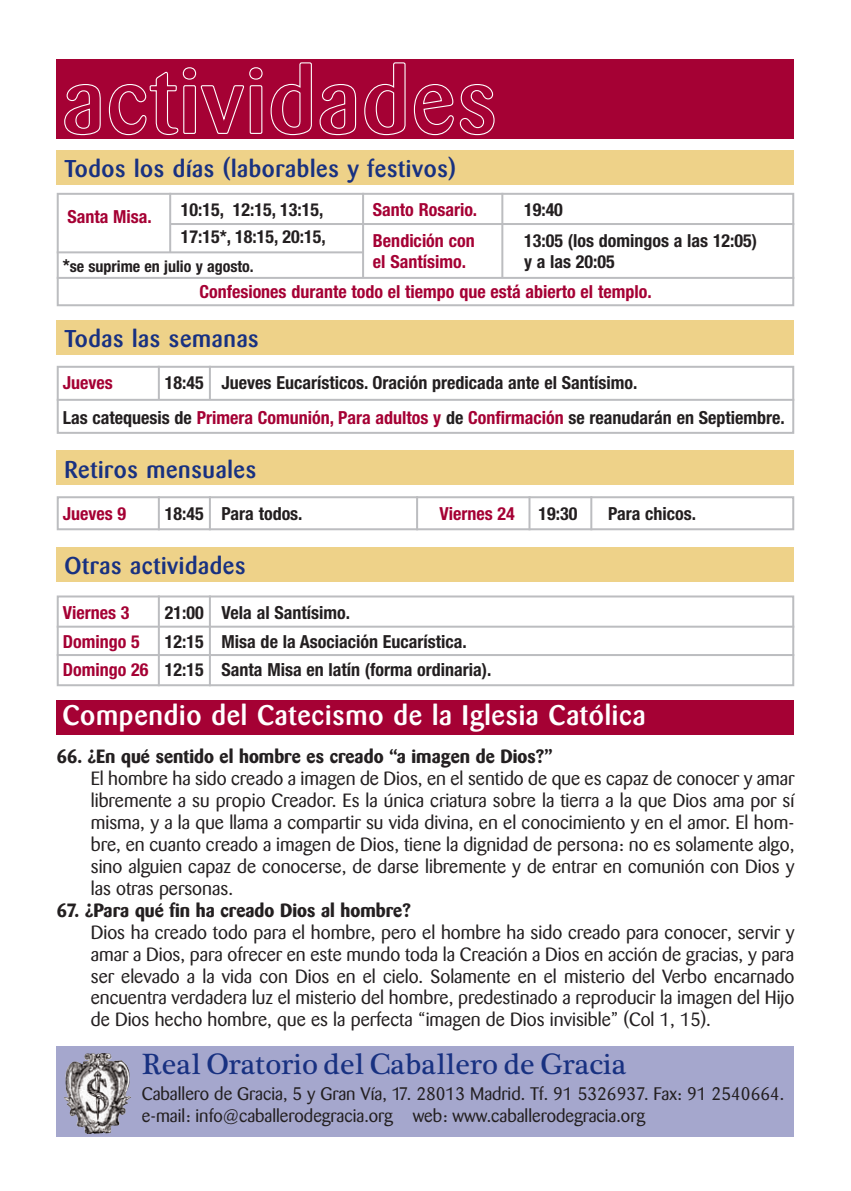
<style>
.page{position:relative;width:851px;height:1191px;background:#fff}
.page>*{position:absolute;margin:0;border:0;box-sizing:border-box;transform-origin:0 0}
.t1{font:30px "Plantagenet Cherokee";color:#183181}
.t2{font:500 28px "Barmeno";letter-spacing:.025em;color:#fff}
.t3{font:500 24px "Barmeno";letter-spacing:.025em;color:#183181}
.t4{font:19px/22px "Barmeno";color:#231f20;text-align:justify}
.t5{font:700 19px "Barmeno";color:#231f20}
.t6{font:700 condensed 18px/28.6px "Helvetica Neue";color:#231f20}
.t7{font:700 condensed 18px "Helvetica Neue";color:#a50134}
.t8{font:18px/22px "Barmeno";color:#231f20}
.t9{font:700 condensed 16px "Helvetica Neue";color:#231f20}
.s1{font-size:18px}
.s2{color:#a50134}
</style>
<div class="page">
<div style="left:57px;top:60px;width:737px;height:79px;background:#a50134"></div>
<svg style="left:64px;top:84px;width:37px;height:52px"></svg>
<svg style="left:108px;top:67px;width:155px;height:69px"></svg>
<svg style="left:270px;top:62px;width:42px;height:74px"></svg>
<svg style="left:319px;top:84px;width:37px;height:52px"></svg>
<svg style="left:364px;top:62px;width:42px;height:74px"></svg>
<svg style="left:413px;top:84px;width:82px;height:52px"></svg>
<div style="left:57px;top:1046px;width:737px;height:91px;background:#a5a7cd"></div>
<img style="left:64px;top:1053px;width:67px;height:81px">
<div style="left:57px;top:193px;width:737px;height:113px;border:2px solid #bcbdc0"></div>
<hr style="left:57px;top:251px;width:306px;height:2px;background:#bcbdc0">
<hr style="left:57px;top:277px;width:737px;height:2px;background:#bcbdc0">
<hr style="left:169px;top:193px;width:2px;height:59px;background:#bcbdc0">
<hr style="left:362px;top:193px;width:2px;height:85px;background:#bcbdc0">
<hr style="left:170px;top:223px;width:624px;height:2px;background:#bcbdc0">
<hr style="left:501px;top:193px;width:2px;height:85px;background:#bcbdc0">
<div style="left:57px;top:320px;width:737px;height:34px;background:#eed289"></div>
<div style="left:57px;top:547px;width:737px;height:34px;background:#eed289"></div>
<div style="left:57px;top:595px;width:737px;height:91px;border:2px solid #bcbdc0"></div>
<hr style="left:158px;top:595px;width:2px;height:91px;background:#bcbdc0">
<hr style="left:209px;top:595px;width:2px;height:91px;background:#bcbdc0">
<hr style="left:57px;top:625px;width:737px;height:2px;background:#bcbdc0">
<hr style="left:57px;top:654px;width:737px;height:2px;background:#bcbdc0">
<div style="left:57px;top:451px;width:737px;height:34px;background:#eed289"></div>
<div style="left:57px;top:496px;width:737px;height:34px;border:2px solid #bcbdc0"></div>
<hr style="left:158px;top:496px;width:2px;height:34px;background:#bcbdc0">
<hr style="left:209px;top:496px;width:2px;height:34px;background:#bcbdc0">
<div style="left:57px;top:366px;width:737px;height:68px;border:2px solid #bcbdc0"></div>
<hr style="left:158px;top:366px;width:2px;height:34px;background:#bcbdc0">
<hr style="left:209px;top:366px;width:2px;height:34px;background:#bcbdc0">
<hr style="left:57px;top:399px;width:737px;height:2px;background:#bcbdc0">
<div style="left:57px;top:150px;width:737px;height:34px;background:#eed289"></div>
<div style="left:57px;top:700px;width:737px;height:34px;background:#a50134"></div>
<hr style="left:416px;top:496px;width:2px;height:34px;background:#bcbdc0">
<hr style="left:528px;top:496px;width:2px;height:34px;background:#bcbdc0">
<hr style="left:590px;top:496px;width:2px;height:34px;background:#bcbdc0">
<p class="t3" style="left:64px;top:159px;width:393px">Todos los días (laborables y festivos)</p>
<p class="t7" style="left:67px;top:205px;width:86px">Santa Misa.</p>
<p class="t6" style="left:181px;top:195px;width:144px">10:15, 12:15, 13:15,</p>
<p class="t7" style="left:373px;top:199px;width:106px">Santo Rosario.</p>
<p class="t6" style="left:524px;top:195px;width:40px">19:40</p>
<p class="t6" style="left:181px;top:222px;width:146px">17:15*, 18:15, 20:15,</p>
<p class="t7" style="left:373px;top:229px;width:103px">Bendición con</p>
<p class="t6" style="left:524px;top:226px;width:234px">13:05 (los domingos a las 12:05)</p>
<p class="t9" style="left:63px;top:256px;width:192px"><span class="s1">*</span>se suprime en julio y agosto.</p>
<p class="t7" style="left:373px;top:250px;width:94px">el Santísimo.</p>
<p class="t6" style="left:524px;top:246px;width:92px">y a las 20:05</p>
<p class="t7" style="left:199px;top:281px;width:454px">Confesiones durante todo el tiempo que está abierto el templo.</p>
<p class="t3" style="left:64px;top:329px;width:196px">Todas las semanas</p>
<p class="t6" style="left:63px;top:365px;width:723px;line-height:34.8px;text-indent:102px">18:45 Jueves Eucarísticos. Oración predicada ante el Santísimo.<br>Las catequesis de <span class="s2">Primera Comunión, Para adultos y</span> de <span class="s2">Confirmación</span> se reanudarán en Septiembre.</p>
<p class="t7" style="left:63px;top:372px;width:51px">Jueves</p>
<p class="t3" style="left:64px;top:459px;width:193px">Retiros mensuales</p>
<p class="t7" style="left:63px;top:502px;width:65px">Jueves 9</p>
<p class="t6" style="left:165px;top:498px;width:139px">18:45 Para todos.</p>
<p class="t7" style="left:439px;top:502px;width:77px">Viernes 24</p>
<p class="t6" style="left:538px;top:498px;width:40px">19:30</p>
<p class="t6" style="left:608px;top:498px;width:90px">Para chicos.</p>
<p class="t3" style="left:64px;top:556px;width:182px">Otras actividades</p>
<p class="t7" style="left:63px;top:601px;width:68px">Viernes 3</p>
<p class="t6" style="left:165px;top:598px;width:187px">21:00 Vela al Santísimo.</p>
<p class="t7" style="left:63px;top:630px;width:78px">Domingo 5</p>
<p class="t6" style="left:63px;top:626px;width:430px;text-indent:102px">12:15 Misa de la Asociación Eucarística.<br><span class="s2">Domingo 26</span> 12:15 Santa Misa en latín (forma ordinaria).</p>
<h2 class="t2" style="left:62px;top:703px;width:584px">Compendio del Catecismo de la Iglesia Católica</h2>
<p class="t5" style="left:57px;top:746px;width:497px">66. ¿En qué sentido el hombre es creado “a imagen de Dios?”</p>
<p class="t4" style="left:91px;top:769px;width:705px">El hombre ha sido creado a imagen de Dios, en el sentido de que es capaz de conocer y amar libremente a su propio Creador. Es la única criatura sobre la tierra a la que Dios ama por sí misma, y a la que llama a compartir su vida divina, en el conocimiento y en el amor. El hom&shy;bre, en cuanto creado a imagen de Dios, tiene la dignidad de persona: no es solamente algo, sino alguien capaz de conocerse, de darse libremente y de entrar en comunión con Dios y las otras personas.</p>
<p class="t5" style="left:57px;top:900px;width:355px">67. ¿Para qué fin ha creado Dios al hombre?</p>
<p class="t4" style="left:91px;top:922px;width:705px">Dios ha creado todo para el hombre, pero el hombre ha sido creado para conocer, servir y amar a Dios, para ofrecer en este mundo toda la Creación a Dios en acción de gracias, y para ser elevado a la vida con Dios en el cielo. Solamente en el misterio del Verbo encarnado encuentra verdadera luz el misterio del hombre, predestinado a reproducir la imagen del Hijo de Dios hecho hombre, que es la perfecta “imagen de Dios invisible” (Col 1, 15).</p>
<h1 class="t1" style="left:142px;top:1046px;width:486px">Real Oratorio del Caballero de Gracia</h1>
<p class="t8" style="left:142px;top:1084px;width:644px">Caballero de Gracia, 5 y Gran Vía, 17. 28013 Madrid. Tf. 91 5326937. Fax: 91 2540664. e-mail: info@caballerodegracia.org web: www.caballerodegracia.org</p>
</div>
